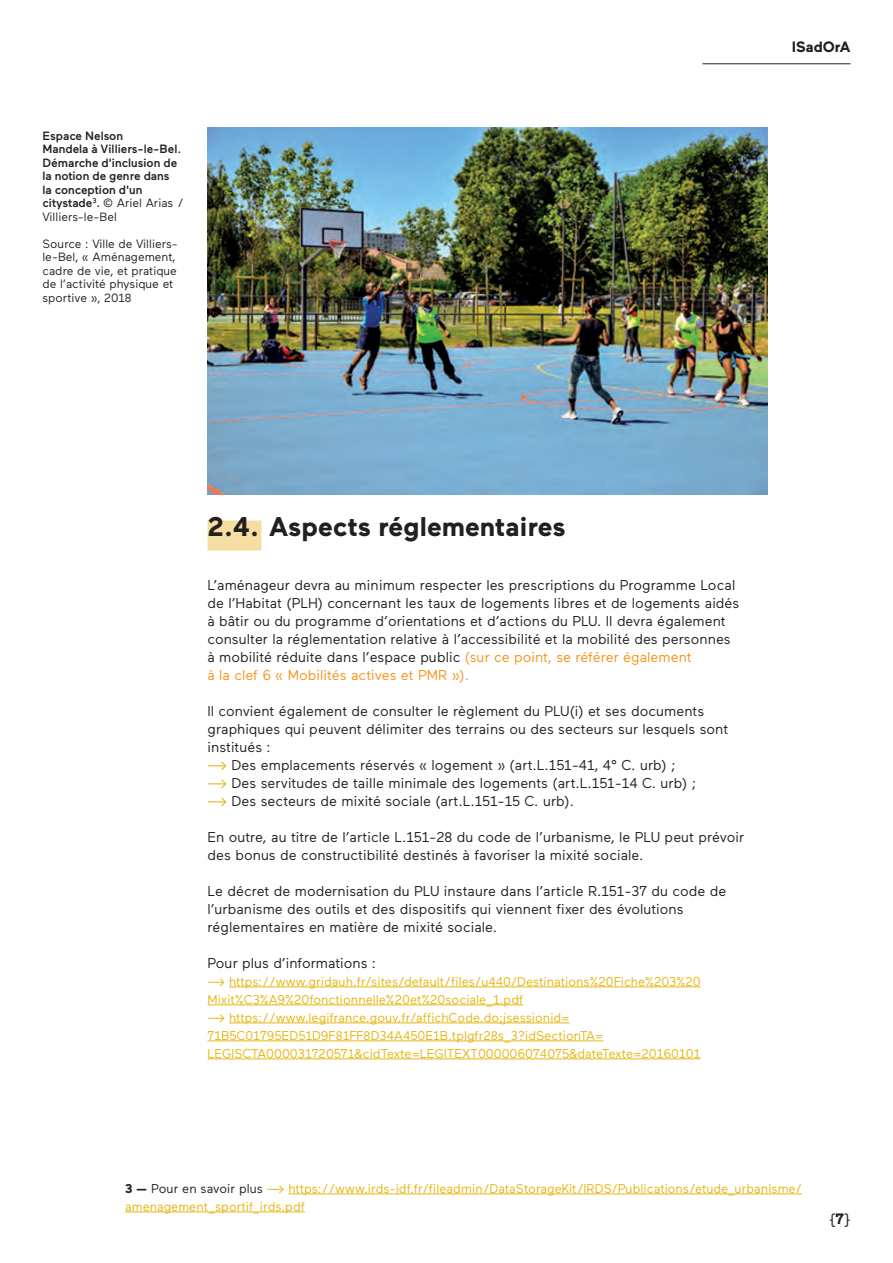
<style>
.page{position:relative;width:893px;height:1263px;background:#fff}
.page>*{position:absolute;margin:0;border:0;box-sizing:border-box;transform-origin:0 0}
.t1{font:700 27px "Maax";color:#231f20}
.t2{font:700 15px "Maax";color:#231f20}
.t3{font:15px "Maax";color:#231f20}
.t4{font:14.25px/18px "Maax";color:#231f20}
.t5{font:12.75px/18px "Maax";color:#e8b510}
.t6{font:500 12px/13.5px "Maax";color:#231f20}
.t7{font:12px/13.5px "Maax";color:#231f20}
.s1{font-weight:400}
.s2{color:#f7931d}
.s3{color:#e8b510}
.s4{font-weight:700;color:#231f20}
.s5{color:#231f20}
.s6{font-weight:700}
</style>
<div class="page">
<hr style="left:702px;top:63px;width:148px;height:1px;background:#231f20">
<div style="left:207px;top:521px;width:54px;height:30px;background:#f6dda1"></div>
<hr style="left:229px;top:986px;width:472px;height:1px;background:#e8b510">
<hr style="left:207px;top:1004px;width:316px;height:1px;background:#e8b510">
<hr style="left:229px;top:1022px;width:340px;height:1px;background:#e8b510">
<hr style="left:207px;top:1040px;width:396px;height:1px;background:#e8b510">
<hr style="left:207px;top:1058px;width:493px;height:1px;background:#e8b510">
<img style="left:207px;top:127px;width:561px;height:367px">
<hr style="left:288px;top:1193px;width:514px;height:1px;background:#e8b510">
<hr style="left:125px;top:1211px;width:180px;height:1px;background:#e8b510">
<p class="t6" style="left:43px;top:129px;width:142px">Espace Nelson<br>Mandela à Villiers-le-Bel.<br>Démarche d'inclusion de la notion de genre dans<br>la conception d'un citystade<sup>3</sup>. <span class="s1">© Ariel Arias /<br>Villiers-le-Bel</span></p>
<p class="t7" style="left:43px;top:237px;width:137px">Source : Ville de Villiers&shy;le-Bel, « Aménagement, cadre de vie, et pratique de l’activité physique et sportive », 2018</p>
<p class="t2" style="left:792px;top:39px;width:60px">ISadOrA</p>
<h1 class="t1" style="left:207px;top:511px;width:360px">2.4. Aspects réglementaires</h1>
<p class="t4" style="left:207px;top:576px;width:533px">L’aménageur devra au minimum respecter les prescriptions du Programme Local de l’Habitat (PLH) concernant les taux de logements libres et de logements aidés à bâtir ou du programme d’orientations et d’actions du PLU. Il devra également consulter la réglementation relative à l’accessibilité et la mobilité des personnes à mobilité réduite dans l’espace public <span class="s2">(sur ce point, se référer également<br>à la clef 6 « Mobilités actives et PMR »).</span></p>
<p class="t4" style="left:207px;top:702px;width:522px">Il convient également de consulter le règlement du PLU(i) et ses documents graphiques qui peuvent délimiter des terrains ou des secteurs sur lesquels sont institués :<br><span class="s3">---&gt;</span> Des emplacements réservés « logement » (art.L.151-41, 4° C. urb) ;<br><span class="s3">---&gt;</span> Des servitudes de taille minimale des logements (art.L.151-14 C. urb) ;<br><span class="s3">---&gt;</span> Des secteurs de mixité sociale (art.L.151-15 C. urb).</p>
<p class="t4" style="left:207px;top:828px;width:538px">En outre, au titre de l’article L.151-28 du code de l’urbanisme, le PLU peut prévoir des bonus de constructibilité destinés à favoriser la mixité sociale.</p>
<p class="t4" style="left:207px;top:882px;width:520px">Le décret de modernisation du PLU instaure dans l’article R.151-37 du code de l’urbanisme des outils et des dispositifs qui viennent fixer des évolutions réglementaires en matière de mixité sociale.</p>
<p class="t4" style="left:207px;top:954px;width:170px">Pour plus d’informations :</p>
<p class="t5" style="left:207px;top:972px;width:495px">---&gt; https://www.gridauh.fr/sites/default/files/u440/Destinations%20Fiche%203%20<br>Mixit%C3%A9%20fonctionnelle%20et%20sociale_1.pdf<br>---&gt; https://www.legifrance.gouv.fr/affichCode.do;jsessionid= 71B5C01795ED51D9F81FF8D34A450E1B.tplgfr28s_3?idSectionTA= LEGISCTA000031720571&amp;cidTexte=LEGITEXT000006074075&amp;dateTexte=20160101</p>
<p class="t5" style="left:125px;top:1179px;width:678px"><span class="s4">3 —</span> <span class="s5">Pour en savoir plus</span> ---&gt; https://www.irds-idf.fr/fileadmin/DataStorageKit/IRDS/Publications/etude_urbanisme/ amenagement_sportif_irds.pdf</p>
<p class="t3" style="left:829px;top:1210px;width:23px">{<span class="s6">7</span>}</p>
</div>
